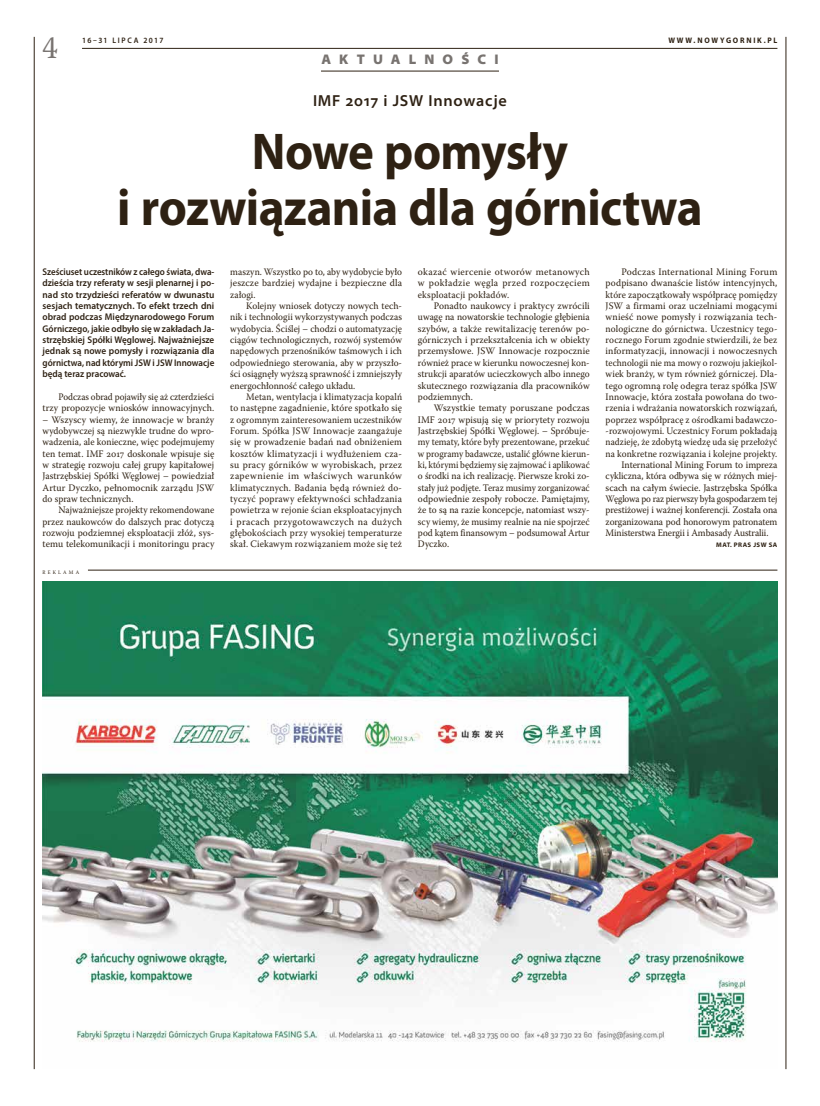
<style>
.page{position:relative;width:820px;height:1106px;background:#fff}
.page>*{position:absolute;margin:0;border:0;box-sizing:border-box;transform-origin:0 0}
.t1{font:700 52px/56px "Myriad Pro";letter-spacing:-.015em;color:#2e2113;text-align:center;scale:.94 1}
.t2{font:32px "Warnock Pro";color:#787370;scale:.94 1}
.t3{font:600 semi-expanded 16px "Myriad Pro";letter-spacing:.05em;color:#2e2113;scale:.94 1}
.t4{font:900 semi-expanded 14px "Myriad Pro";letter-spacing:.61em;color:#787370;scale:.94 1}
.t5{font:9.9px/11.3px "Warnock Pro";letter-spacing:.01em;color:#2e2113;text-align:justify}
.t6{font:9.9px/11.3px "Warnock Pro";letter-spacing:.01em;color:#2e2113;text-align:right;scale:.92 1}
.t7{font:9.9px/11.3px "Warnock Pro";letter-spacing:.01em;color:#2e2113;text-align:justify;scale:.94 1}
.t8{font:9.9px/11.3px "Warnock Pro";letter-spacing:.01em;color:#2e2113;text-align:justify;scale:.96 1}
.t9{font:9.9px/11.3px "Warnock Pro";letter-spacing:.01em;color:#2e2113;text-align:justify;scale:.95 1}
.t10{font:9.9px "Warnock Pro";letter-spacing:-.01em;color:#2e2113;scale:.94 1}
.t11{font:9.9px "Warnock Pro";letter-spacing:.01em;color:#2e2113;scale:.93 1}
.t12{font:9.9px "Warnock Pro";letter-spacing:.01em;color:#2e2113;scale:.91 1}
.t13{font:9.9px "Warnock Pro";letter-spacing:-.015em;color:#2e2113;scale:.92 1}
.t14{font:600 9.7px/11.3px "Myriad Pro";color:#2e2113;text-align:justify;scale:.93 1}
.t15{font:700 8px "Myriad Pro";letter-spacing:.235em;color:#2e2113;scale:.94 1}
.t16{font:600 8px "Myriad Pro";letter-spacing:.205em;color:#2e2113;scale:.94 1}
.t17{font:700 semi-expanded 6.6px "Myriad Pro";letter-spacing:.07em;color:#2e2113;scale:.94 1}
.t18{font:5.3px "Warnock Pro";letter-spacing:.43em;color:#2e2113;scale:.94 1}
</style>
<div class="page">
<hr style="left:321px;top:71px;width:178px;height:1px;background:#2e2113">
<hr style="left:82px;top:48px;width:695px;height:1px;background:#2e2113">
<hr style="left:34px;top:37px;width:1px;height:1032px;background:#2e2113">
<hr style="left:785px;top:37px;width:1px;height:1032px;background:#2e2113">
<hr style="left:88px;top:570px;width:689px;height:1px;background:#2e2113">
<img style="left:43px;top:581px;width:734px;height:461px">
<h2 class="t2" style="left:43px;top:28px;width:18px">4</h2>
<p class="t15" style="left:668px;top:35px;width:117px">WWW.NOWYGORNIK.PL</p>
<p class="t16" style="left:82px;top:35px;width:88px">16–31 LIPCA 2017</p>
<h3 class="t4" style="left:321px;top:51px;width:190px">AKTUALNOŚCI</h3>
<h3 class="t3" style="left:313px;top:91px;width:208px">IMF 2017 i JSW Innowacje</h3>
<h1 class="t1" style="left:117px;top:122px;width:624px">Nowe pomysły<br>i rozwiązania dla górnictwa</h1>
<p class="t14" style="left:43px;top:266px;width:186px">Sześciuset uczestników z całego świata, dwa&shy;dzieścia trzy referaty w sesji plenarnej i po&shy;nad sto trzydzieści referatów w dwunastu sesjach tematycznych. To efekt trzech dni obrad podczas Międzynarodowego Forum Górniczego, jakie odbyło się w zakładach Ja&shy;strzębskiej Spółki Węglowej. Najważniejsze jednak są nowe pomysły i rozwiązania dla górnictwa, nad którymi JSW i JSW Innowacje będą teraz pracować.</p>
<p class="t6" style="left:43px;top:391px;width:188px">Podczas obrad pojawiły się aż czterdzieści trzy propozycje wniosków innowacyjnych.</p>
<p class="t5" style="left:43px;top:413px;width:173px">– Wszyscy wiemy, że innowacje w branży wydobywczej są niezwykle trudne do wpro&shy;wadzenia, ale konieczne, więc podejmujemy ten temat. IMF 2017 doskonale wpisuje się w strategię rozwoju całej grupy kapitałowej Jastrzębskiej Spółki Węglowej – powiedział Artur Dyczko, pełnomocnik zarządu JSW do spraw technicznych.</p>
<p class="t7" style="left:43px;top:504px;width:184px;text-indent:16px">Najważniejsze projekty rekomendowane przez naukowców do dalszych prac dotyczą rozwoju podziemnej eksploatacji złóż, sys&shy;temu telekomunikacji i monitoringu pracy</p>
<p class="t18" style="left:43px;top:568px;width:40px">REKLAMA</p>
<p class="t7" style="left:230px;top:266px;width:184px">maszyn. Wszystko po to, aby wydobycie było jeszcze bardziej wydajne i bezpieczne dla załogi.</p>
<p class="t9" style="left:230px;top:300px;width:182px;text-indent:16px">Kolejny wniosek dotyczy nowych tech&shy;nik i technologii wykorzystywanych podczas wydobycia. Ściślej – chodzi o automatyzację ciągów technologicznych, rozwój systemów napędowych przenośników taśmowych i ich odpowiedniego sterowania, aby w przyszło&shy;ści osiągnęły wyższą sprawność i zmniejszyły energochłonność całego układu.</p>
<p class="t6" style="left:230px;top:391px;width:188px;text-align:justify;text-indent:16px">Metan, wentylacja i klimatyzacja kopalń to następne zagadnienie, które spotkało się z ogromnym zainteresowaniem uczestników Forum. Spółka JSW Innowacje zaangażuje się w prowadzenie badań nad obniżeniem kosztów klimatyzacji i wydłużeniem cza&shy;su pracy górników w wyrobiskach, przez zapewnienie im właściwych warunków klimatycznych. Badania będą również do&shy;tyczyć poprawy efektywności schładzania powietrza w rejonie ścian eksploatacyjnych i pracach przygotowawczych na dużych głębokościach przy wysokiej temperaturze skał. Ciekawym rozwiązaniem może się też</p>
<p class="t5" style="left:418px;top:266px;width:173px">okazać wiercenie otworów metanowych w pokładzie węgla przed rozpoczęciem eksploatacji pokładów.</p>
<p class="t8" style="left:418px;top:300px;width:180px;text-indent:16px">Ponadto naukowcy i praktycy zwrócili uwagę na nowatorskie technologie głębienia szybów, a także rewitalizację terenów po&shy;górniczych i przekształcenia ich w obiekty przemysłowe. JSW Innowacje rozpocznie również prace w kierunku nowoczesnej kon&shy;strukcji aparatów ucieczkowych albo innego skutecznego rozwiązania dla pracowników podziemnych.</p>
<p class="t5" style="left:418px;top:402px;width:173px;text-indent:16px">Wszystkie tematy poruszane podczas IMF 2017 wpisują się w priorytety rozwoju Jastrzębskiej Spółki Węglowej. – Spróbuje&shy;my tematy, które były prezentowane, przekuć w programy badawcze, ustalić główne kierun&shy;ki, którymi będziemy się zajmować i aplikować o środki na ich realizację. Pierwsze kroki zo&shy;stały już podjęte. Teraz musimy zorganizować odpowiednie zespoły robocze. Pamiętajmy, że to są na razie koncepcje, natomiast wszy&shy;scy wiemy, że musimy realnie na nie spojrzeć pod kątem finansowym – podsumował Artur Dyczko.</p>
<p class="t5" style="left:621px;top:266px;width:157px">Podczas International Mining Forum</p>
<p class="t9" style="left:605px;top:277px;width:182px">podpisano dwanaście listów intencyjnych,</p>
<p class="t11" style="left:605px;top:288px;width:186px">które zapoczątkowały współpracę pomiędzy</p>
<p class="t7" style="left:605px;top:300px;width:184px">JSW a firmami oraz uczelniami mogącymi</p>
<p class="t8" style="left:605px;top:311px;width:180px">wnieść nowe pomysły i rozwiązania tech-</p>
<p class="t7" style="left:605px;top:323px;width:184px">nologiczne do górnictwa. Uczestnicy tego-</p>
<p class="t7" style="left:605px;top:334px;width:184px">rocznego Forum zgodnie stwierdzili, że bez</p>
<p class="t8" style="left:605px;top:345px;width:180px">informatyzacji, innowacji i nowoczesnych</p>
<p class="t12" style="left:605px;top:356px;width:190px">technologii nie ma mowy o rozwoju jakiejkol-</p>
<p class="t7" style="left:605px;top:368px;width:184px">wiek branży, w tym również górniczej. Dla-</p>
<p class="t7" style="left:605px;top:379px;width:184px">tego ogromną rolę odegra teraz spółka JSW</p>
<p class="t7" style="left:605px;top:391px;width:184px">Innowacje, która została powołana do two-</p>
<p class="t7" style="left:605px;top:402px;width:184px">rzenia i wdrażania nowatorskich rozwiązań,</p>
<p class="t11" style="left:605px;top:413px;width:186px">poprzez współpracę z ośrodkami badawczo-</p>
<p class="t11" style="left:605px;top:424px;width:186px">-rozwojowymi. Uczestnicy Forum pokładają</p>
<p class="t6" style="left:605px;top:436px;width:188px">nadzieję, że zdobytą wiedzę uda się przełożyć</p>
<p class="t11" style="left:605px;top:447px;width:186px">na konkretne rozwiązania i kolejne projekty.</p>
<p class="t9" style="left:621px;top:459px;width:165px">International Mining Forum to impreza</p>
<p class="t10" style="left:605px;top:470px;width:184px">cykliczna, która odbywa się w różnych miej-</p>
<p class="t5" style="left:605px;top:481px;width:173px">scach na całym świecie. Jastrzębska Spółka</p>
<p class="t13" style="left:605px;top:493px;width:188px">Węglowa po raz pierwszy była gospodarzem tej</p>
<p class="t10" style="left:605px;top:504px;width:184px">prestiżowej i ważnej konferencji. Została ona</p>
<p class="t10" style="left:605px;top:515px;width:184px">zorganizowana pod honorowym patronatem</p>
<p class="t10" style="left:605px;top:527px;width:175px">Ministerstwa Energii i Ambasady Australii.</p>
<p class="t17" style="left:716px;top:541px;width:66px">MAT. PRAS JSW SA</p>
</div>
